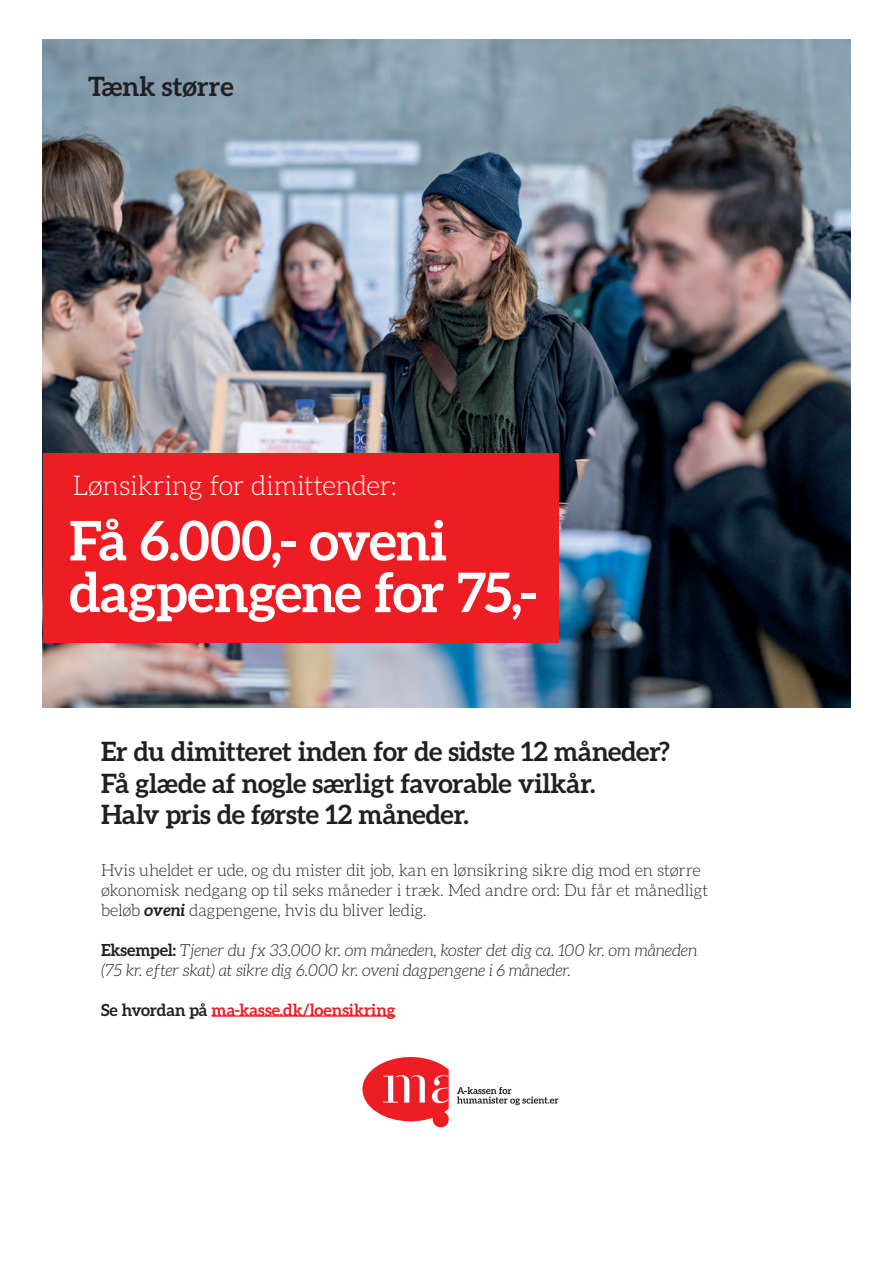
<style>
.page{position:relative;width:893px;height:1263px;background:#fff}
.page>*{position:absolute;margin:0;border:0;box-sizing:border-box;transform-origin:0 0}
.t1{font:700 54.6px/51.8px "Aleo";letter-spacing:-.01em;color:#fff}
.t2{font:300 27.3px "Aleo";letter-spacing:-.02em;color:#fff}
.t3{font:700 26.7px/31.7px "Aleo";letter-spacing:-.01em;color:#231f20}
.t4{font:300 16.65px/20px "Aleo";letter-spacing:-.015em;color:#231f20}
.t5{font:italic 300 16.65px/20px "Aleo";letter-spacing:-.01em;color:#231f20}
.t6{font:700 16.65px "Aleo";letter-spacing:-.005em;color:#ee1d23}
.s1{font-weight:700;font-style:italic}
.s2{font-weight:700;font-style:normal}
.s3{color:#231f20}
</style>
<div class="page">
<img style="left:43px;top:40px;width:807px;height:667px">
<svg style="left:362px;top:1057px;width:87px;height:70px"></svg>
<svg style="left:457px;top:1087px;width:101px;height:18px"></svg>
<hr style="left:212px;top:1015px;width:184px;height:2px;background:#ee1d23">
<div style="left:43px;top:453px;width:515px;height:189px;background:#ee1d23"></div>
<p class="t3" style="left:88px;top:70px;width:147px">Tænk større</p>
<p class="t2" style="left:73px;top:471px;width:326px">Lønsikring for dimittender:</p>
<p class="t1" style="left:69px;top:514px;width:469px">Få 6.000,- oveni dagpengene for 75,-</p>
<p class="t3" style="left:101px;top:735px;width:570px">Er du dimitteret inden for de sidste 12 måneder?<br>Få glæde af nogle særligt favorable vilkår.<br>Halv pris de første 12 måneder.</p>
<p class="t4" style="left:101px;top:860px;width:609px">Hvis uheldet er ude, og du mister dit job, kan en lønsikring sikre dig mod en større økonomisk nedgang op til seks måneder i træk. Med andre ord: Du får et månedligt beløb <span class="s1">oveni</span> dagpengene, hvis du bliver ledig.</p>
<p class="t5" style="left:101px;top:940px;width:598px"><span class="s2">Eksempel:</span> Tjener du fx 33.000 kr. om måneden, koster det dig ca. 100 kr. om måneden (75 kr. efter skat) at sikre dig 6.000 kr. oveni dagpengene i 6 måneder.</p>
<p class="t6" style="left:101px;top:1000px;width:296px"><span class="s3">Se hvordan på</span> ma-kasse.dk/loensikring</p>
</div>
